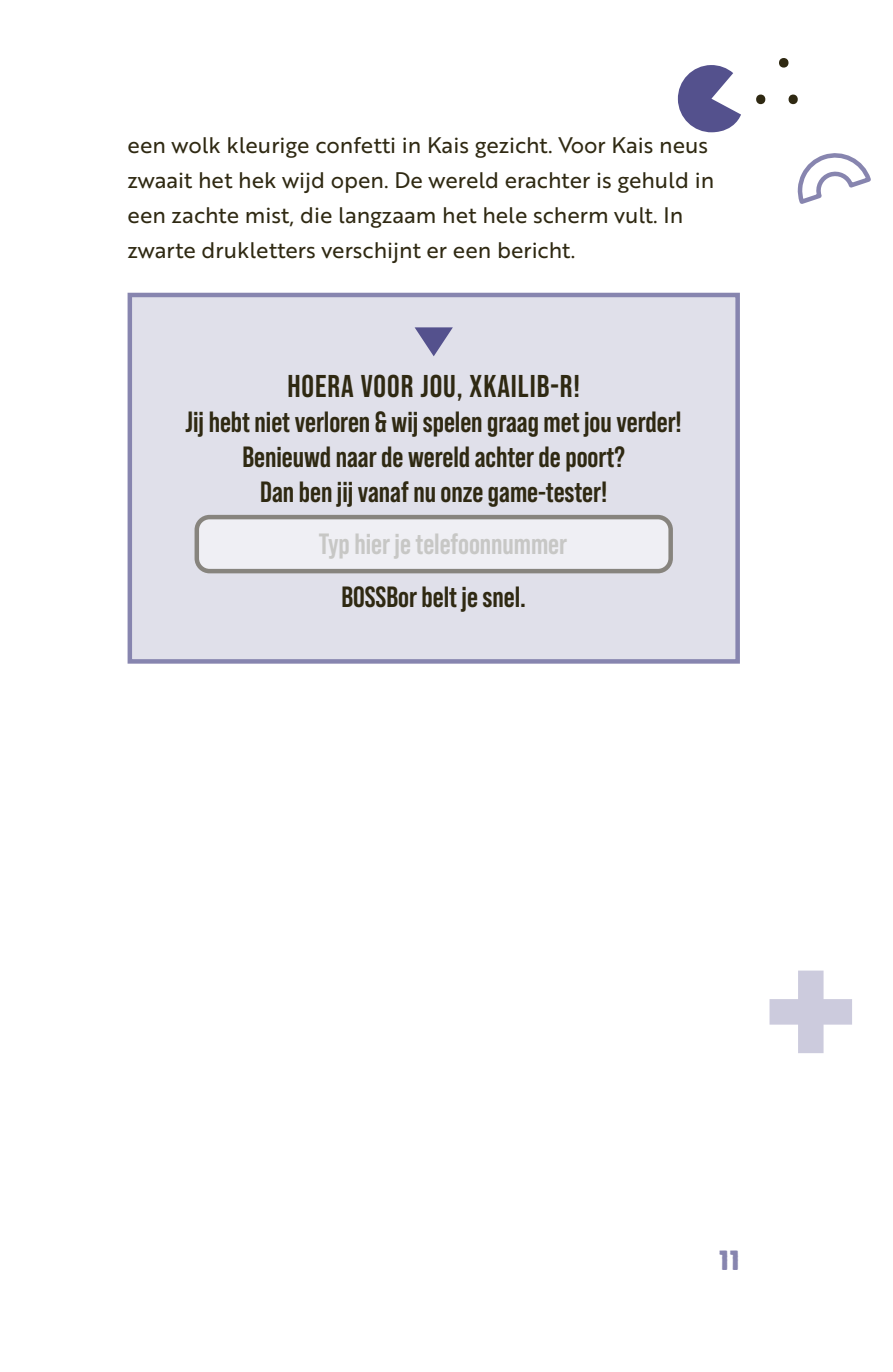
<style>
.page{position:relative;width:893px;height:1372px;background:#fff}
.page>*{position:absolute;margin:0;border:0;box-sizing:border-box;transform-origin:0 0}
.Schermbericht_kop{font:31.5px "Bebas Neue";letter-spacing:.03em;color:#2f2912}
.Scermbericht_plat{font:700 29.25px/34.9px "Bebas Neue Pro";color:#2f2912;text-align:center}
.Scermbericht_plat-2{font:700 29.25px "Bebas Neue Pro";color:#c7c7c5}
.Plat{font:700 29.25px "Bebas Neue Pro";color:#2f2912}
.t1{font:800 27px "Brother 1816 Printed";color:#8785af}
.Plat-2{font:22.05px/34.9px "Brother 1816 Regular";color:#2f2912}
</style>
<div class="page">
<svg style="left:788px;top:95px;width:10px;height:9px"></svg>
<svg style="left:756px;top:95px;width:10px;height:9px"></svg>
<svg style="left:779px;top:58px;width:10px;height:10px"></svg>
<svg style="left:797px;top:153px;width:74px;height:51px"></svg>
<svg style="left:677px;top:65px;width:64px;height:68px"></svg>
<svg style="left:769px;top:970px;width:83px;height:83px"></svg>
<div style="left:128px;top:293px;width:612px;height:370px;background:#e0e0ea;border:4px solid #8785af"></div>
<svg style="left:415px;top:327px;width:38px;height:29px"></svg>
<div style="left:197px;top:517px;width:474px;height:54px;background:#efeff4;border-radius:13px"></div>
<div style="left:195px;top:515px;width:478px;height:58px;border:4px solid #2f2912;border-radius:13px"></div>
<p class="Plat-2" style="left:128px;top:127px;width:588px">een wolk kleurige confetti in Kais gezicht. Voor Kais neus zwaait het hek wijd open. De wereld erachter is gehuld in een zachte mist, die langzaam het hele scherm vult. In zwarte drukletters verschijnt er een bericht.</p>
<p class="Schermbericht_kop" style="left:287px;top:368px;width:294px">HOERA VOOR JOU, XKAILIB-R!</p>
<p class="Scermbericht_plat" style="left:186px;top:404px;width:498px">Jij hebt niet verloren &amp; wij spelen graag met jou verder!<br>Benieuwd naar de wereld achter de poort?</p>
<p class="Scermbericht_plat" style="left:260px;top:474px;width:349px">Dan ben jij vanaf nu onze game-tester!</p>
<p class="Scermbericht_plat-2" style="left:319px;top:527px;width:250px">Typ hier je telefoonnummer</p>
<p class="Plat" style="left:341px;top:580px;width:186px">BOSSBor belt je snel.</p>
<p class="t1" style="left:720px;top:1239px;width:22px">11</p>
</div>
